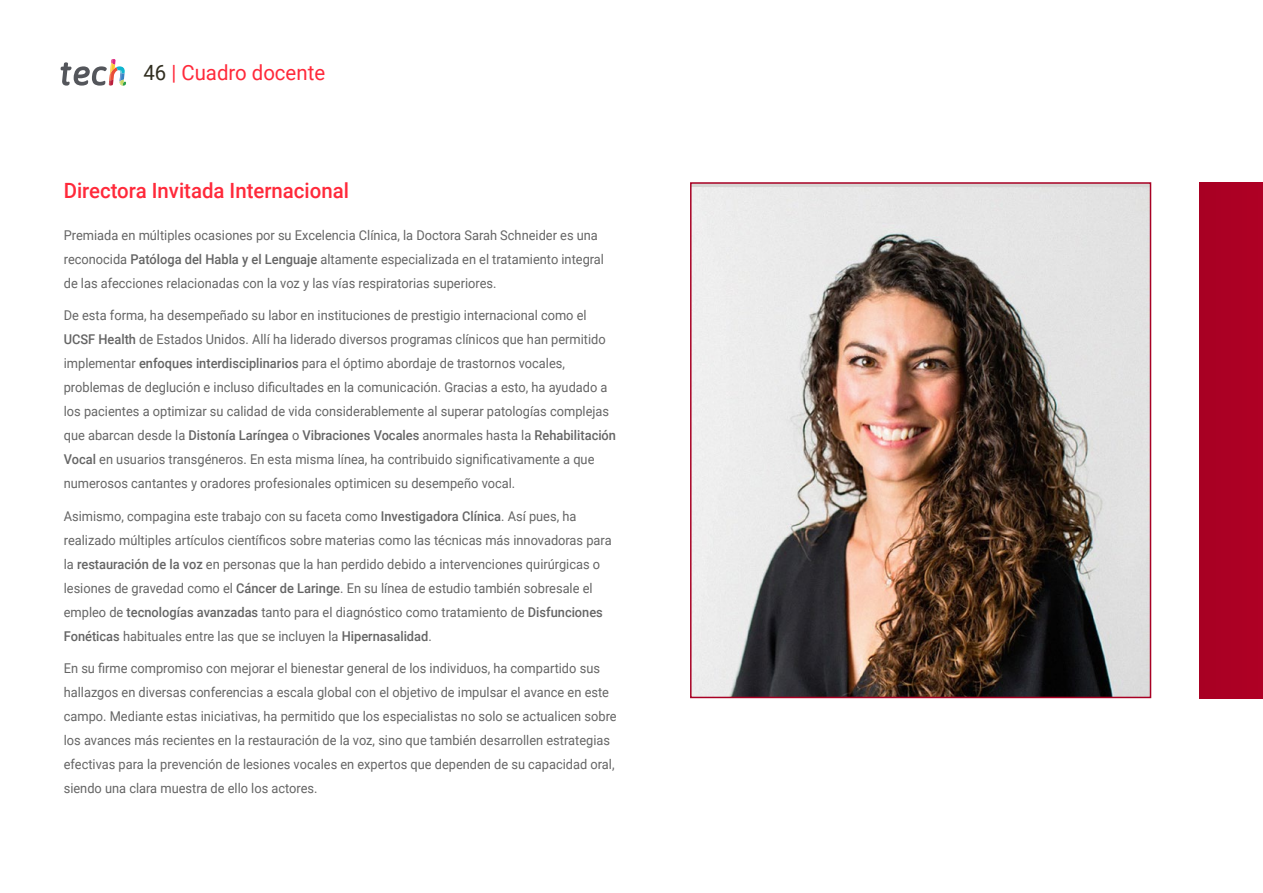
<style>
.page{position:relative;width:1263px;height:893px;background:#fff}
.page>*{position:absolute;margin:0;border:0;box-sizing:border-box;transform-origin:0 0}
.t1{font:500 21px "Roboto";color:#ff293a}
.t2{font:21px "Roboto";color:#ff293a}
.t3{font:13.5px/24px "Roboto";color:#656565;scale:.95 1}
.s1{color:#312e20}
.s2{font-weight:500}
</style>
<div class="page">
<div style="left:1199px;top:182px;width:64px;height:516px;background:#ab0024"></div>
<img style="left:693px;top:187px;width:455px;height:508px">
<div style="left:690px;top:182px;width:461px;height:516px;border:2px solid #a80023"></div>
<svg style="left:61px;top:59px;width:65px;height:27px"></svg>
<h1 class="t2" style="left:144px;top:57px;width:183px"><span class="s1">46</span> | Cuadro docente</h1>
<h1 class="t1" style="left:64px;top:176px;width:287px">Directora Invitada Internacional</h1>
<p class="t3" style="left:64px;top:222px;width:570px">Premiada en múltiples ocasiones por su Excelencia Clínica, la Doctora Sarah Schneider es una reconocida <span class="s2">Patóloga del Habla y el Lenguaje</span> altamente especializada en el tratamiento integral de las afecciones relacionadas con la voz y las vías respiratorias superiores.</p>
<p class="t3" style="left:64px;top:303px;width:583px">De esta forma, ha desempeñado su labor en instituciones de prestigio internacional como el <span class="s2">UCSF Health</span> de Estados Unidos. Allí ha liderado diversos programas clínicos que han permitido implementar <span class="s2">enfoques interdisciplinarios</span> para el óptimo abordaje de trastornos vocales, problemas de deglución e incluso dificultades en la comunicación. Gracias a esto, ha ayudado a los pacientes a optimizar su calidad de vida considerablemente al superar patologías complejas que abarcan desde la <span class="s2">Distonía Laríngea</span> o <span class="s2">Vibraciones Vocales</span> anormales hasta la <span class="s2">Rehabilitación Vocal</span> en usuarios transgéneros. En esta misma línea, ha contribuido significativamente a que numerosos cantantes y oradores profesionales optimicen su desempeño vocal.</p>
<p class="t3" style="left:64px;top:503px;width:578px">Asimismo, compagina este trabajo con su faceta como <span class="s2">Investigadora Clínica</span>. Así pues, ha realizado múltiples artículos científicos sobre materias como las técnicas más innovadoras para la <span class="s2">restauración de la voz</span> en personas que la han perdido debido a intervenciones quirúrgicas o lesiones de gravedad como el <span class="s2">Cáncer de Laringe</span>. En su línea de estudio también sobresale el empleo de <span class="s2">tecnologías avanzadas</span> tanto para el diagnóstico como tratamiento de <span class="s2">Disfunciones Fonéticas</span> habituales entre las que se incluyen la <span class="s2">Hipernasalidad</span>.</p>
<p class="t3" style="left:64px;top:656px;width:583px">En su firme compromiso con mejorar el bienestar general de los individuos, ha compartido sus hallazgos en diversas conferencias a escala global con el objetivo de impulsar el avance en este campo. Mediante estas iniciativas, ha permitido que los especialistas no solo se actualicen sobre los avances más recientes en la restauración de la voz, sino que también desarrollen estrategias efectivas para la prevención de lesiones vocales en expertos que dependen de su capacidad oral, siendo una clara muestra de ello los actores.</p>
</div>
